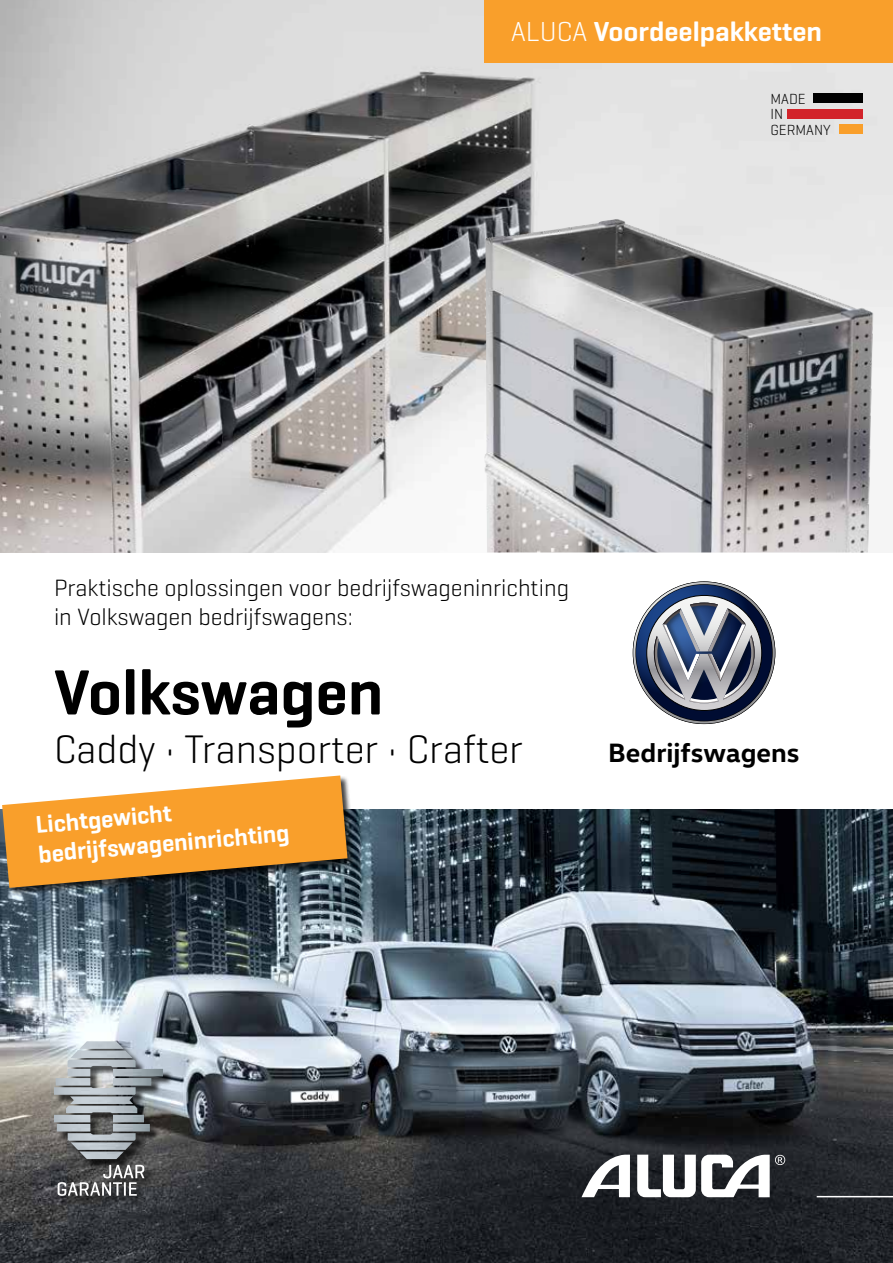
<style>
.page{position:relative;width:893px;height:1263px;background:#fff}
.page>*{position:absolute;margin:0;border:0;box-sizing:border-box;transform-origin:0 0}
.t1{font:600 64.8px "Geogrotesque";color:#000}
.t2{font:300 40.5px "Geogrotesque";color:#000}
.t3{font:600 27.9px "Geogrotesque";color:#fff}
.t4{font:700 27px "VW Head";color:#000}
.t5{font:600 24.6px/29.5px "Geogrotesque";color:#fff}
.t6{font:300 24px/28.8px "Geogrotesque";color:#000}
.t7{font:300 14.85px/15.6px "Geogrotesque";color:#000}
.s1{font-weight:300}
</style>
<div class="page">
<img style="left:0;top:0;width:893px;height:552px">
<img style="left:0;top:809px;width:893px;height:454px">
<img style="left:485px;top:219px;width:388px;height:333px">
<svg style="left:633px;top:582px;width:142px;height:142px"></svg>
<div style="left:55px;top:1042px;width:119px;height:164px;background:#000;opacity:.75"></div>
<svg style="left:58px;top:1165px;width:86px;height:31px;background:#6e6e6f"></svg>
<img style="left:54px;top:1041px;width:109px;height:118px">
<svg style="left:581px;top:1155px;width:204px;height:42px"></svg>
<hr style="left:817px;top:1196px;width:76px;height:1px;background:#fff">
<div style="left:485px;top:0;width:408px;height:62px;background:#f99f2b"></div>
<div style="left:2px;top:776px;width:354px;height:121px;background:#000;opacity:.75"></div>
<svg style="left:2px;top:775px;width:345px;height:113px;background:#dd9e4b"></svg>
<div style="left:813px;top:93px;width:50px;height:10px;background:#000"></div>
<div style="left:787px;top:109px;width:76px;height:10px;background:#d2232a"></div>
<div style="left:839px;top:124px;width:24px;height:10px;background:#f99f2b"></div>
<p class="t3" style="left:511px;top:14px;width:312px"><span class="s1">ALUCA</span> Voordeelpakketten</p>
<p class="t7" style="left:770px;top:90px;width:62px">MADE<br>IN<br>GERMANY</p>
<p class="t6" style="left:54px;top:572px;width:517px">Praktische oplossingen voor bedrijfswageninrichting in Volkswagen bedrijfswagens:</p>
<h1 class="t1" style="left:54px;top:652px;width:331px">Volkswagen</h1>
<h2 class="t2" style="left:54px;top:724px;width:470px">Caddy • Transporter • Crafter</h2>
<p class="t5" style="left:34px;top:810px;width:253px;rotate:-5deg">Lichtgewicht bedrijfswageninrichting</p>
<p class="t4" style="left:608px;top:735px;width:193px">Bedrijfswagens</p>
</div>
